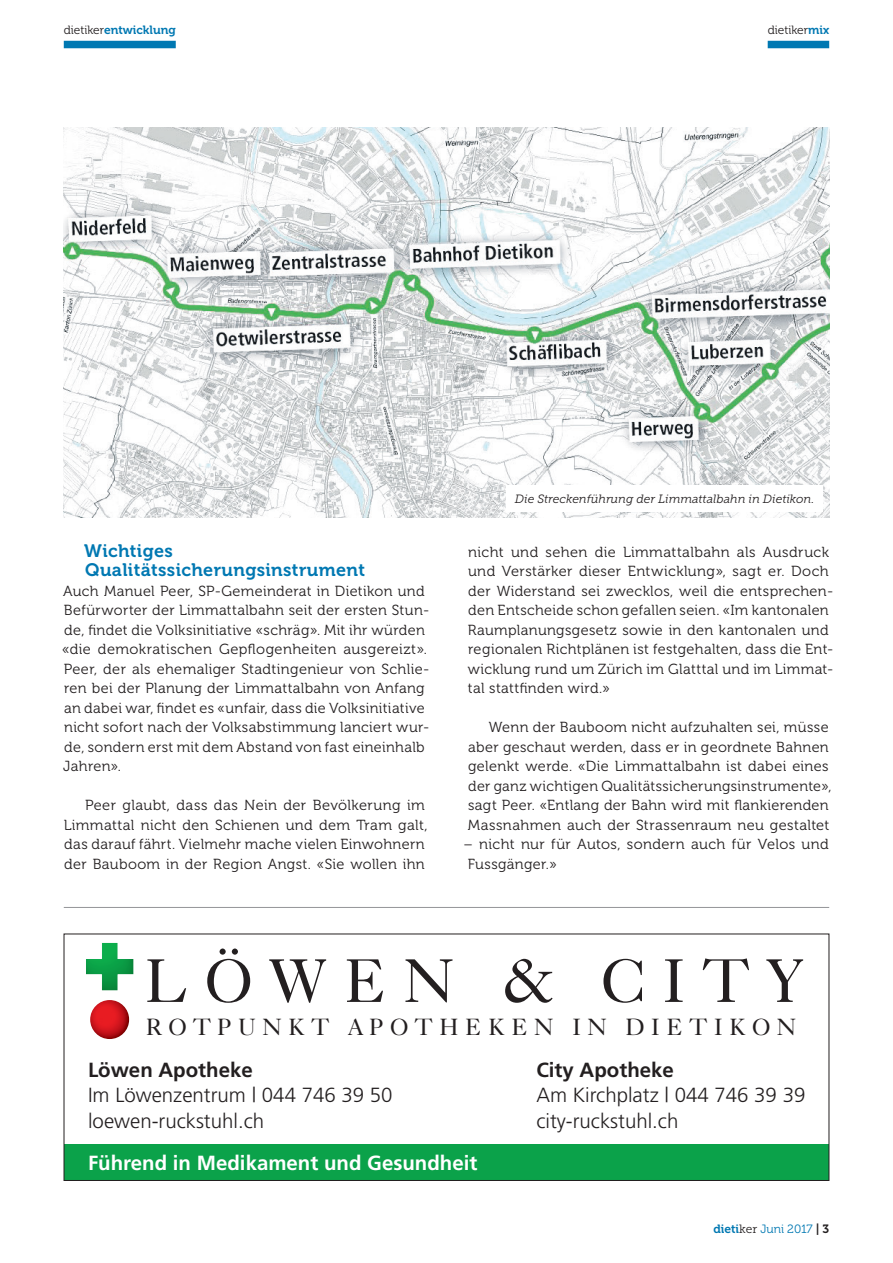
<style>
.page{position:relative;width:893px;height:1263px;background:#fff}
.page>*{position:absolute;margin:0;border:0;box-sizing:border-box;transform-origin:0 0}
.t1{font:61.65px "Caslon Five Forty";letter-spacing:.26em;color:#231f20}
.t2{font:23.55px "Caslon Five Forty";letter-spacing:.26em;color:#231f20}
.t3{font:300 20.4px/25.5px "Frutiger";color:#231f20}
.t4{font:700 20.4px "Frutiger";color:#fff}
.Untertitel{font:18px "Museo 700";letter-spacing:.02em;color:#0078b2}
.Lauftext{font:14.55px/19.5px "Museo 300";letter-spacing:.025em;color:#231f20}
.Bildlegenden_rechts{font:italic 12px "Museo Slab 300";color:#231f20}
.Thema_Normal_links{font:12px "Museo 700";color:#0078b2}
.t5{font:12px "Museo 300";letter-spacing:-.005em;color:#0078b2}
.t6{font:12px "Museo 300";color:#231f20}
.s1{font-family:"Museo 300";color:#231f20}
.s2{font-family:"Museo 700";color:#0078b2}
.s3{font-weight:700}
.s4{font-family:"Museo 700"}
.s5{font-family:"Museo Slab 300";color:#231f20}
.s6{font-family:"Museo 700";color:#231f20}
</style>
<div class="page">
<div style="left:768px;top:41px;width:61px;height:7px;background:#0078b2"></div>
<img style="left:64px;top:128px;width:765px;height:390px">
<div style="left:506px;top:485px;width:317px;height:26px;background:#fff"></div>
<hr style="left:64px;top:907px;width:765px;height:1px;background:#939598">
<div style="left:64px;top:1144px;width:765px;height:36px;background:#0ba24a"></div>
<img style="left:90px;top:1000px;width:39px;height:39px;border-radius:19px">
<img style="left:86px;top:943px;width:47px;height:47px">
<div style="left:64px;top:934px;width:765px;height:247px;border:1px solid #231f20"></div>
<div style="left:64px;top:41px;width:112px;height:7px;background:#0078b2"></div>
<p class="Thema_Normal_links" style="left:64px;top:23px;width:113px"><span class="s1">dietiker</span>entwicklung</p>
<p class="t6" style="left:768px;top:23px;width:63px">dietiker<span class="s2">mix</span></p>
<p class="Untertitel" style="left:84px;top:540px;width:90px">Wichtiges</p>
<p class="Untertitel" style="left:85px;top:560px;width:281px">Qualitätssicherungsinstrument</p>
<p class="Lauftext" style="left:62px;top:581px;width:369px">Auch Manuel Peer, SP-Gemeinderat in Dietikon und Befürworter der Limmattalbahn seit der ersten Stun&shy;de, findet die Volksinitiative «schräg». Mit ihr würden «die demokratischen Gepflogenheiten ausgereizt».<br>Peer, der als ehemaliger Stadtingenieur von Schlie&shy;ren bei der Planung der Limmattalbahn von Anfang an dabei war, findet es «unfair, dass die Volksinitiative nicht sofort nach der Volksabstimmung lanciert wur&shy;de, sondern erst mit dem Abstand von fast eineinhalb Jahren».</p>
<p class="Lauftext" style="left:64px;top:796px;width:365px;text-indent:21px">Peer glaubt, dass das Nein der Bevölkerung im Limmattal nicht den Schienen und dem Tram galt, das darauf fährt. Vielmehr mache vielen Einwohnern der Bauboom in der Region Angst. «Sie wollen ihn</p>
<p class="Bildlegenden_rechts" style="left:515px;top:492px;width:301px">Die Streckenführung der Limmattalbahn in Dietikon.</p>
<p class="Lauftext" style="left:468px;top:542px;width:367px">nicht und sehen die Limmattalbahn als Ausdruck und Verstärker dieser Entwicklung», sagt er. Doch der Widerstand sei zwecklos, weil die entsprechen&shy;den Entscheide schon gefallen seien. «Im kantonalen Raumplanungsgesetz sowie in den kantonalen und regionalen Richtplänen ist festgehalten, dass die Ent&shy;wicklung rund um Zürich im Glatttal und im Limmat&shy;tal stattfinden wird.»</p>
<p class="Lauftext" style="left:468px;top:718px;width:365px;text-indent:21px">Wenn der Bauboom nicht aufzuhalten sei, müsse aber geschaut werden, dass er in geordnete Bahnen gelenkt werde. «Die Limmattalbahn ist dabei eines der ganz wichtigen Qualitätssicherungsinstrumente», sagt Peer. «Entlang der Bahn wird mit flankierenden Massnahmen auch der Strassenraum neu gestaltet</p>
<p class="Lauftext" style="left:464px;top:835px;width:367px">– nicht nur für Autos, sondern auch für Velos und<br>Fussgänger.»</p>
<p class="t1" style="left:144px;top:943px;width:661px">LÖWEN &amp; CITY</p>
<p class="t2" style="left:145px;top:1013px;width:652px">ROTPUNKT APOTHEKEN IN DIETIKON</p>
<p class="t3" style="left:88px;top:1057px;width:306px"><span class="s3">Löwen Apotheke<br></span>Im Löwenzentrum | 044 746 39 50 loewen-ruckstuhl.ch</p>
<p class="t4" style="left:88px;top:1151px;width:391px">Führend in Medikament und Gesundheit</p>
<p class="t3" style="left:536px;top:1057px;width:270px"><span class="s3">City Apotheke<br></span>Am Kirchplatz | 044 746 39 39 city-ruckstuhl.ch</p>
<p class="t5" style="left:713px;top:1222px;width:117px"><span class="s4">dieti</span><span class="s5">ker</span> Juni 2017 <span class="s6">| 3</span></p>
</div>
